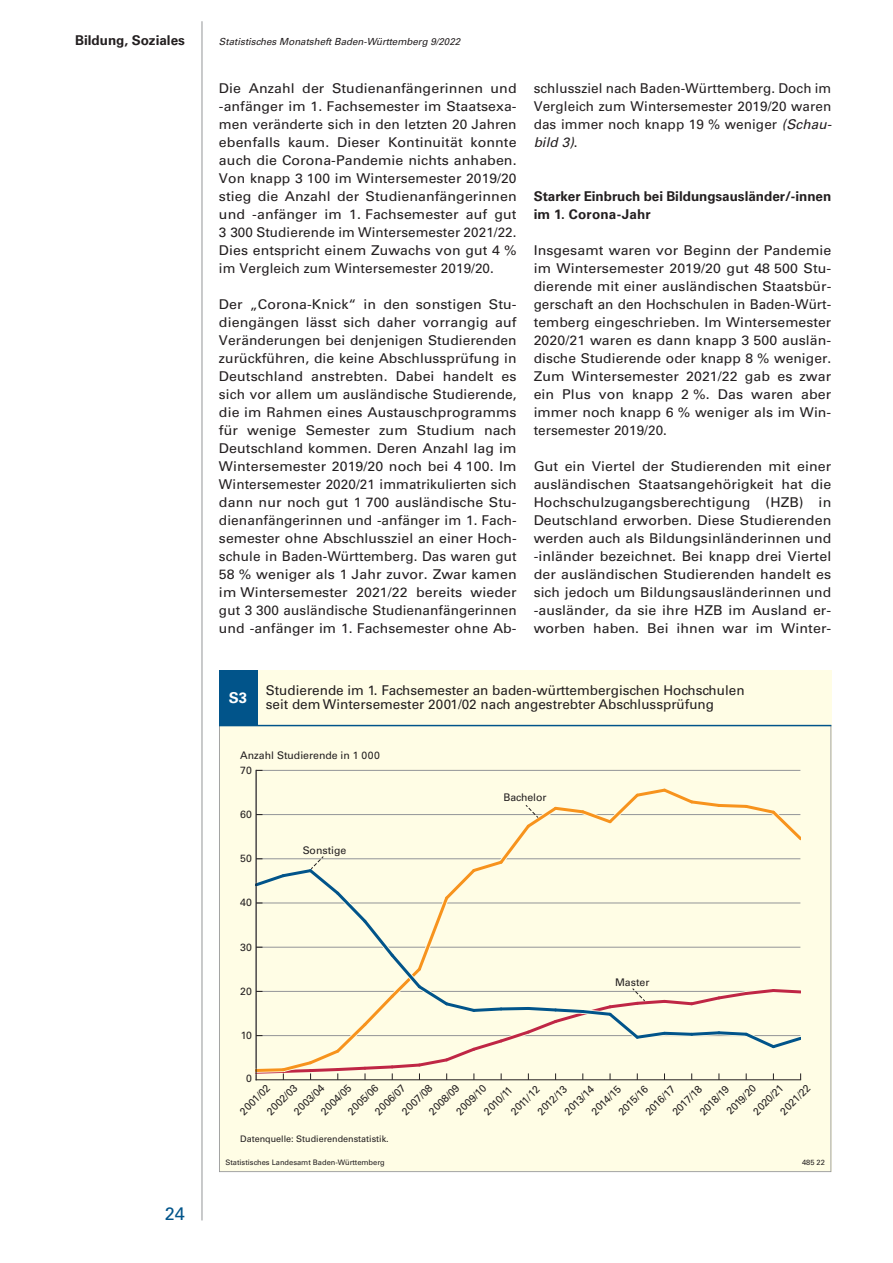
<style>
.page{position:relative;width:893px;height:1263px;background:#fff}
.page>*{position:absolute;margin:0;border:0;box-sizing:border-box;transform-origin:0 0}
.t1{font:18px "Univers";color:#01548a}
.t2{font:700 15px "Univers";color:#fff}
.Fließtext{font:13.5px/18px "Univers";letter-spacing:.005em;color:#231f20;text-align:justify;scale:1.05 1}
.Fließtext-2{font:13.5px/18px "Univers";letter-spacing:.005em;color:#231f20;text-align:justify}
.Kapitelzwischenübers{font:700 13.5px/18px "Univers";color:#231f20}
.t3{font:10.5px "Univers";color:#231f20}
.t4{font:italic 9.75px "Univers";color:#231f20}
.t5{font:9px "Univers";color:#231f20}
.t6{font:7.5px "Univers";color:#231f20}
.s1{font-style:italic}
</style>
<div class="page">
<hr style="left:202px;top:21px;width:1px;height:1199px;background:#939598">
<div style="left:219px;top:670px;width:612px;height:502px;background:#fffde5"></div>
<div style="left:219px;top:670px;width:38px;height:55px;background:#01548a"></div>
<svg style="left:219px;top:726px;width:612px;height:446px"></svg>
<hr style="left:256px;top:770px;width:544px;height:1px;background:#939598">
<hr style="left:256px;top:770px;width:1px;height:310px;background:#231f20">
<hr style="left:219px;top:725px;width:612px;height:1px;background:#01548a">
<svg style="left:256px;top:784px;width:545px;height:296px"></svg>
<p class="Kapitelzwischenübers" style="left:75px;top:31px;width:111px">Bildung, Soziales</p>
<p class="t4" style="left:219px;top:35px;width:243px">Statistisches Monatsheft Baden-Württemberg 9/2022</p>
<p class="Fließtext" style="left:219px;top:79px;width:285px">Die Anzahl der Studienanfängerinnen und -anfänger im 1. Fachsemester im Staatsexa‑ men veränderte sich in den letzten 20 Jahren ebenfalls kaum. Dieser Kontinuität konnte auch die Corona-Pandemie nichts anhaben.<br>Von knapp 3 100 im Wintersemester 2019/20 stieg die Anzahl der Studienanfängerinnen und -anfänger im 1. Fachsemester auf gut 3 300 Studierende im Wintersemester 2021/22.<br>Dies entspricht einem Zuwachs von gut 4 % im Vergleich zum Wintersemester 2019/20.</p>
<p class="Fließtext" style="left:219px;top:295px;width:285px">Der „Corona-Knick“ in den sonstigen Stu&shy;diengängen lässt sich daher vorrangig auf Veränderungen bei denjenigen Studierenden zurückführen, die keine Abschlussprüfung in Deutschland anstrebten. Dabei handelt es sich vor allem um ausländische Studierende, die im Rahmen eines Austauschprogramms für wenige Semester zum Studium nach Deutschland kommen. Deren Anzahl lag im Wintersemester 2019/20 noch bei 4 100. Im Wintersemester 2020/21 immatrikulierten sich dann nur noch gut 1 700 ausländische Stu&shy;dienanfängerinnen und -anfänger im 1. Fach&shy;semester ohne Abschlussziel an einer Hoch&shy;schule in Baden-Württemberg. Das waren gut 58 % weniger als 1 Jahr zuvor. Zwar kamen im Wintersemester 2021/22 bereits wieder gut 3 300 ausländische Studienanfängerinnen und -anfänger im 1. Fachsemester ohne Ab-</p>
<p class="Fließtext-2" style="left:534px;top:79px;width:299px">schlussziel nach Baden-Württemberg. Doch im Vergleich zum Wintersemester 2019/20 waren das immer noch knapp 19 % weniger <span class="s1">(Schau&shy;bild 3)</span>.</p>
<p class="Kapitelzwischenübers" style="left:534px;top:187px;width:299px">Starker Einbruch bei Bildungsausländer/-innen im 1. Corona-Jahr</p>
<p class="Fließtext" style="left:534px;top:241px;width:285px">Insgesamt waren vor Beginn der Pandemie im Wintersemester 2019/20 gut 48 500 Stu&shy;dierende mit einer ausländischen Staatsbür&shy;gerschaft an den Hochschulen in Baden-Würt&shy;temberg eingeschrieben. Im Wintersemester 2020/21 waren es dann knapp 3 500 auslän&shy;dische Studierende oder knapp 8 % weniger.<br>Zum Wintersemester 2021/22 gab es zwar ein Plus von knapp 2 %. Das waren aber immer noch knapp 6 % weniger als im Win&shy;tersemester 2019/20.</p>
<p class="Fließtext" style="left:534px;top:457px;width:285px">Gut ein Viertel der Studierenden mit einer ausländischen Staatsangehörigkeit hat die Hochschulzugangsberechtigung (HZB) in Deutschland erworben. Diese Studierenden werden auch als Bildungsinländerinnen und -inländer bezeichnet. Bei knapp drei Viertel der ausländischen Studierenden handelt es sich jedoch um Bildungsausländerinnen und -ausländer, da sie ihre HZB im Ausland er&shy;worben haben. Bei ihnen war im Winter-</p>
<p class="t2" style="left:229px;top:688px;width:20px">S3</p>
<p class="Fließtext-2" style="left:266px;top:683px;width:480px;line-height:14.2px">Studierende im 1. Fachsemester an baden-württembergischen Hochschulen seit dem Wintersemester 2001/02 nach angestrebter Abschlussprüfung</p>
<p class="t3" style="left:240px;top:749px;width:141px">Anzahl Studierende in 1 000</p>
<p class="t3" style="left:240px;top:764px;width:13px">70</p>
<p class="t3" style="left:240px;top:808px;width:13px">60</p>
<p class="t3" style="left:240px;top:852px;width:13px">50</p>
<p class="t3" style="left:240px;top:896px;width:13px">40</p>
<p class="t3" style="left:240px;top:941px;width:13px">30</p>
<p class="t3" style="left:240px;top:985px;width:13px">20</p>
<p class="t3" style="left:241px;top:1029px;width:13px">10</p>
<p class="t3" style="left:303px;top:844px;width:45px">Sonstige</p>
<p class="t3" style="left:503px;top:791px;width:45px">Bachelor</p>
<p class="t3" style="left:615px;top:976px;width:36px">Master</p>
<p class="t3" style="left:246px;top:1072px;width:7px">0</p>
<p class="t3" style="left:291px;top:1108px;width:40px;rotate:-45deg">2003/04</p>
<p class="t3" style="left:345px;top:1108px;width:40px;rotate:-45deg">2005/06</p>
<p class="t3" style="left:399px;top:1108px;width:40px;rotate:-45deg">2007/08</p>
<p class="t3" style="left:426px;top:1108px;width:40px;rotate:-45deg">2008/09</p>
<p class="t3" style="left:264px;top:1108px;width:40px;rotate:-45deg">2002/03</p>
<p class="t3" style="left:318px;top:1108px;width:40px;rotate:-45deg">2004/05</p>
<p class="t3" style="left:372px;top:1108px;width:40px;rotate:-45deg">2006/07</p>
<p class="t3" style="left:453px;top:1108px;width:39px;rotate:-45deg">2009/10</p>
<p class="t3" style="left:777px;top:1108px;width:39px;rotate:-45deg">2021/22</p>
<p class="t3" style="left:237px;top:1108px;width:39px;rotate:-45deg">2001/02</p>
<p class="t3" style="left:724px;top:1108px;width:38px;rotate:-45deg">2019/20</p>
<p class="t3" style="left:616px;top:1108px;width:39px;rotate:-45deg">2015/16</p>
<p class="t3" style="left:670px;top:1108px;width:39px;rotate:-45deg">2017/18</p>
<p class="t3" style="left:562px;top:1108px;width:38px;rotate:-45deg">2013/14</p>
<p class="t3" style="left:535px;top:1108px;width:39px;rotate:-45deg">2012/13</p>
<p class="t3" style="left:643px;top:1108px;width:39px;rotate:-45deg">2016/17</p>
<p class="t3" style="left:589px;top:1108px;width:38px;rotate:-45deg">2014/15</p>
<p class="t3" style="left:697px;top:1108px;width:38px;rotate:-45deg">2018/19</p>
<p class="t3" style="left:750px;top:1108px;width:39px;rotate:-45deg">2020/21</p>
<p class="t3" style="left:481px;top:1108px;width:37px;rotate:-45deg">2010/11</p>
<p class="t3" style="left:508px;top:1108px;width:37px;rotate:-45deg">2011/12</p>
<p class="t5" style="left:240px;top:1134px;width:150px">Datenquelle: Studierendenstatistik.</p>
<h1 class="t1" style="left:165px;top:1203px;width:22px">24</h1>
<p class="t6" style="left:225px;top:1158px;width:161px">Statistisches Landesamt Baden-Württemberg</p>
<p class="t6" style="left:802px;top:1158px;width:24px">485 22</p>
</div>
